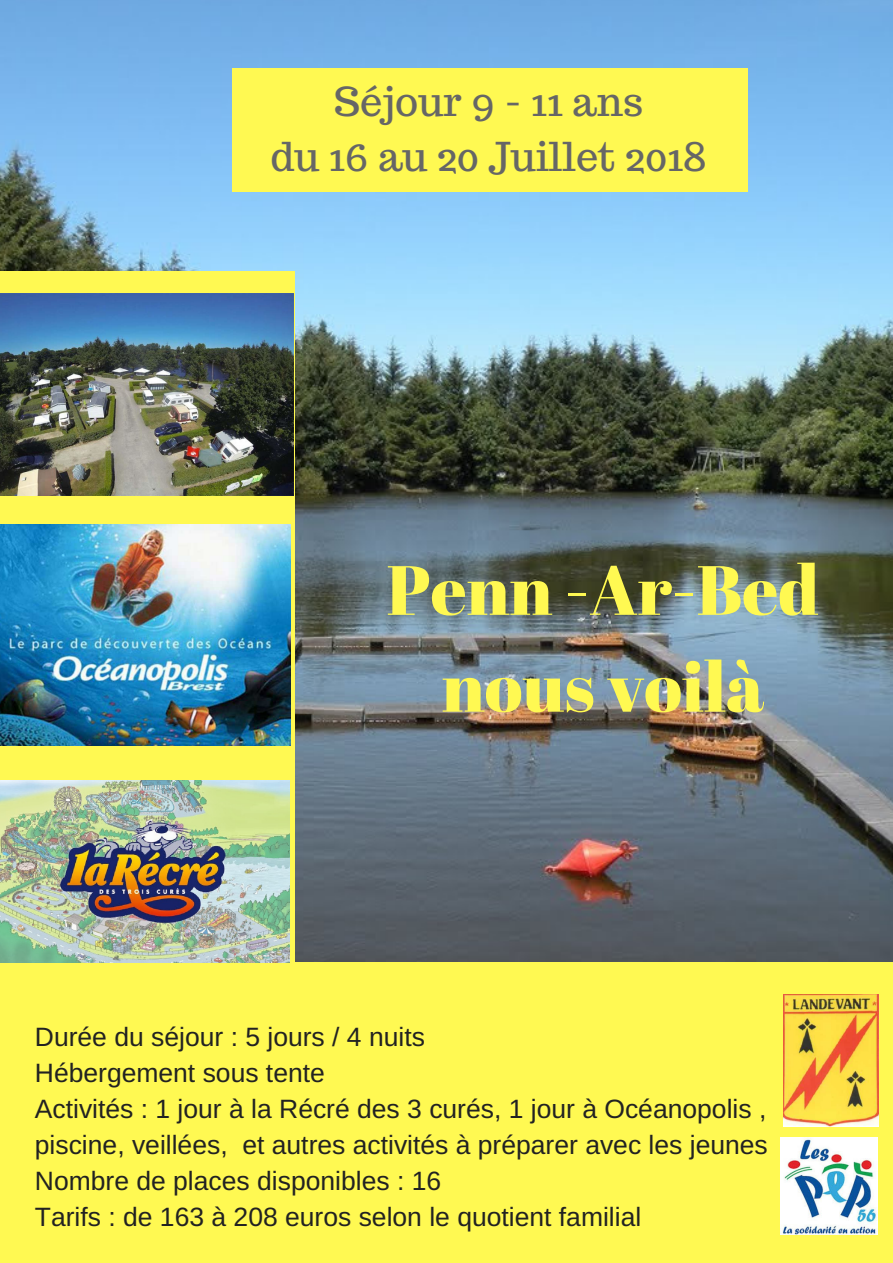
<style>
.page{position:relative;width:893px;height:1263px;background:#fff952}
.page>*{position:absolute;margin:0;border:0;box-sizing:border-box;transform-origin:0 0}
.t1{font:69.6px/96.9px "Abril Fatface";color:#fff952;text-align:center}
.t2{font:39.75px/55.2px "Trocchi";color:#666;text-align:center}
.t3{font:26.55px/36px "Arimo";color:#222}
</style>
<div class="page">
<img style="left:0;top:0;width:893px;height:962px">
<div style="left:0;top:271px;width:295px;height:723px;background:#fff952"></div>
<img style="left:0;top:780px;width:289px;height:183px">
<img style="left:0;top:525px;width:290px;height:220px">
<img style="left:0;top:294px;width:294px;height:201px">
<div style="left:232px;top:68px;width:516px;height:123px;background:#fff952"></div>
<img style="left:780px;top:1137px;width:97px;height:97px">
<img style="left:784px;top:994px;width:94px;height:132px">
<h2 class="t2" style="left:270px;top:74px;width:438px">Séjour 9 - 11 ans<br>du 16 au 20 Juillet 2018</h2>
<h1 class="t1" style="left:387px;top:540px;width:434px">Penn -Ar-Bed nous voilà</h1>
<p class="t3" style="left:35px;top:1019px;width:734px">Durée du séjour : 5 jours / 4 nuits<br>Hébergement sous tente<br>Activités : 1 jour à la Récré des 3 curés, 1 jour à Océanopolis , piscine, veillées, et autres activités à préparer avec les jeunes Nombre de places disponibles : 16<br>Tarifs : de 163 à 208 euros selon le quotient familial</p>
</div>
